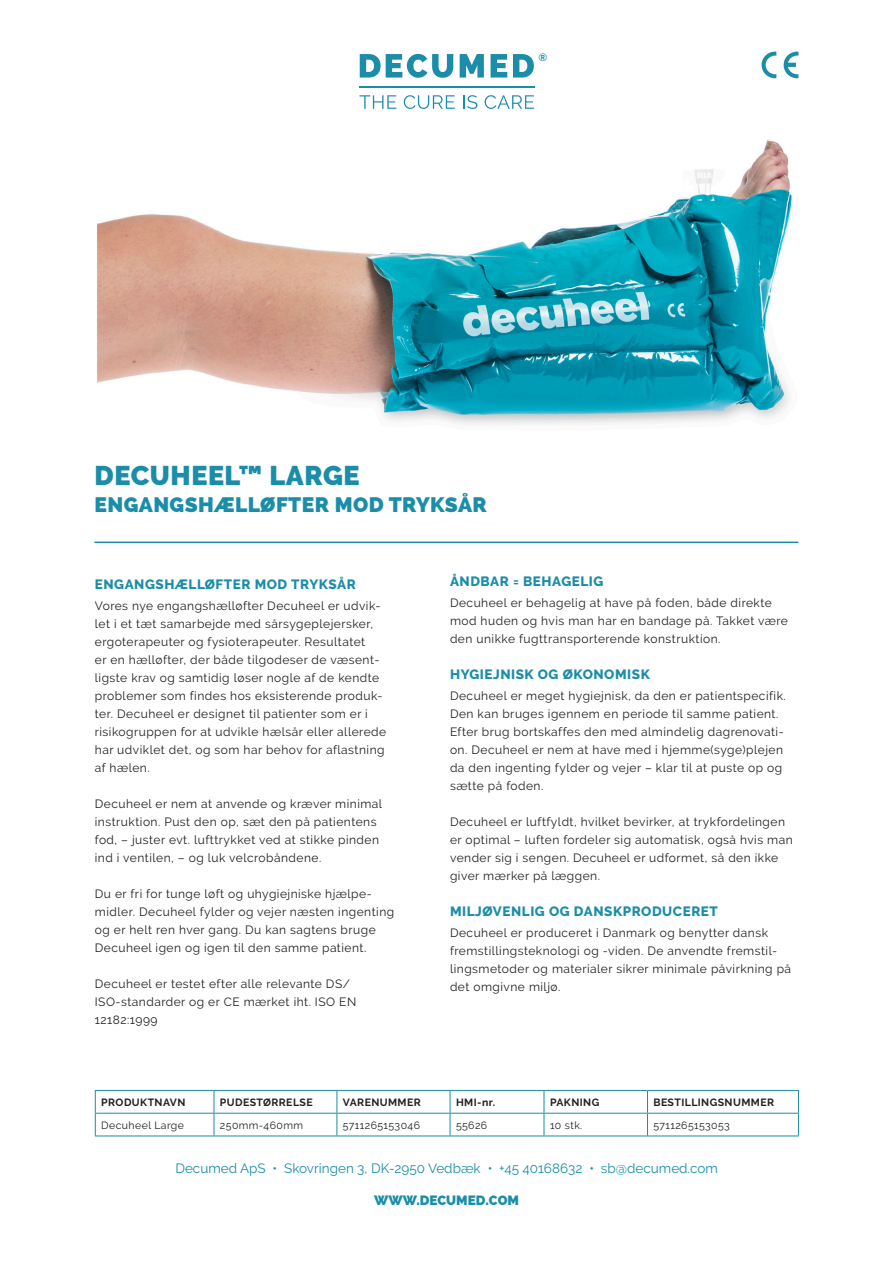
<style>
.page{position:relative;width:893px;height:1263px;background:#fff}
.page>*{position:absolute;margin:0;border:0;box-sizing:border-box;transform-origin:0 0}
.t1{font:900 27px "Raleway";letter-spacing:.02em;color:#1b8da9}
.t2{font:800 21px "Raleway";letter-spacing:.02em;color:#1b8da9}
.t3{font:800 13.5px "Raleway";letter-spacing:.04em;color:#1b8da9}
.t4{font:13.5px "Raleway";color:#1b8da9}
.t5{font:800 13.5px "Raleway";color:#1b8da9}
.t6{font:12px/18px "Raleway";letter-spacing:.04em;color:#231f20}
.t7{font:700 10.5px "Raleway";letter-spacing:.04em;color:#231f20}
.t8{font:10.5px "Raleway";letter-spacing:.04em;color:#231f20}
.t9{font:700 10.5px "Raleway";color:#1b8da9}
</style>
<div class="page">
<img style="left:97px;top:140px;width:695px;height:284px">
<hr style="left:94px;top:542px;width:704px;height:1px;background:#1b8da9">
<svg style="left:360px;top:54px;width:93px;height:24px"></svg>
<svg style="left:460px;top:54px;width:24px;height:24px"></svg>
<svg style="left:491px;top:54px;width:16px;height:24px"></svg>
<svg style="left:513px;top:54px;width:21px;height:24px"></svg>
<hr style="left:359px;top:86px;width:175px;height:1px;background:#1b8da9">
<svg style="left:359px;top:95px;width:37px;height:14px"></svg>
<svg style="left:404px;top:95px;width:51px;height:14px"></svg>
<svg style="left:463px;top:95px;width:14px;height:14px"></svg>
<svg style="left:485px;top:95px;width:49px;height:14px"></svg>
<svg style="left:762px;top:52px;width:14px;height:26px"></svg>
<svg style="left:784px;top:52px;width:14px;height:26px"></svg>
<hr style="left:95px;top:1090px;width:119px;height:1px;background:#1b8da9">
<hr style="left:214px;top:1090px;width:123px;height:1px;background:#1b8da9">
<hr style="left:337px;top:1090px;width:113px;height:1px;background:#1b8da9">
<hr style="left:450px;top:1090px;width:94px;height:1px;background:#1b8da9">
<hr style="left:544px;top:1090px;width:103px;height:1px;background:#1b8da9">
<hr style="left:647px;top:1090px;width:152px;height:1px;background:#1b8da9">
<hr style="left:95px;top:1113px;width:119px;height:1px;background:#1b8da9">
<svg style="left:95px;top:1091px;width:1px;height:44px"></svg>
<hr style="left:214px;top:1113px;width:123px;height:1px;background:#1b8da9">
<svg style="left:214px;top:1091px;width:1px;height:44px"></svg>
<hr style="left:337px;top:1113px;width:113px;height:1px;background:#1b8da9">
<svg style="left:336px;top:1091px;width:1px;height:44px"></svg>
<hr style="left:450px;top:1113px;width:94px;height:1px;background:#1b8da9">
<svg style="left:450px;top:1091px;width:1px;height:44px"></svg>
<hr style="left:544px;top:1113px;width:103px;height:1px;background:#1b8da9">
<svg style="left:544px;top:1091px;width:1px;height:44px"></svg>
<hr style="left:647px;top:1113px;width:152px;height:1px;background:#1b8da9">
<svg style="left:647px;top:1091px;width:1px;height:44px"></svg>
<svg style="left:798px;top:1091px;width:1px;height:44px"></svg>
<hr style="left:95px;top:1135px;width:119px;height:1px;background:#1b8da9">
<hr style="left:214px;top:1135px;width:123px;height:1px;background:#1b8da9">
<hr style="left:337px;top:1135px;width:113px;height:1px;background:#1b8da9">
<hr style="left:450px;top:1135px;width:94px;height:1px;background:#1b8da9">
<hr style="left:544px;top:1135px;width:103px;height:1px;background:#1b8da9">
<hr style="left:647px;top:1135px;width:152px;height:1px;background:#1b8da9">
<p class="t9" style="left:538px;top:52px;width:10px">®</p>
<p class="t1" style="left:94px;top:459px;width:267px">DECUHEEL™ LARGE</p>
<p class="t2" style="left:94px;top:492px;width:394px">ENGANGSHÆLLØFTER MOD TRYKSÅR</p>
<p class="t3" style="left:95px;top:576px;width:262px">ENGANGSHÆLLØFTER MOD TRYKSÅR</p>
<p class="t6" style="left:95px;top:596px;width:293px">Vores nye engangshælløfter Decuheel er udvik&shy;let i et tæt samarbejde med sårsygeplejersker, ergoterapeuter og fysioterapeuter. Resultatet<br>er en hælløfter, der både tilgodeser de væsent&shy;ligste krav og samtidig løser nogle af de kendte problemer som findes hos eksisterende produk&shy;ter. Decuheel er designet til patienter som er i risikogruppen for at udvikle hælsår eller allerede har udviklet det, og som har behov for aflastning af hælen.</p>
<p class="t6" style="left:95px;top:794px;width:289px">Decuheel er nem at anvende og kræver minimal instruktion. Pust den op, sæt den på patientens fod, – juster evt. lufttrykket ved at stikke pinden ind i ventilen, – og luk velcrobåndene.</p>
<p class="t6" style="left:95px;top:884px;width:301px">Du er fri for tunge løft og uhygiejniske hjælpe&shy;midler. Decuheel fylder og vejer næsten ingenting og er helt ren hver gang. Du kan sagtens bruge Decuheel igen og igen til den samme patient.</p>
<p class="t6" style="left:95px;top:974px;width:263px">Decuheel er testet efter alle relevante DS/<br>ISO-standarder og er CE mærket iht. ISO EN<br>12182:1999</p>
<p class="t3" style="left:450px;top:573px;width:155px">ÅNDBAR = BEHAGELIG</p>
<p class="t6" style="left:450px;top:593px;width:339px">Decuheel er behagelig at have på foden, både direkte mod huden og hvis man har en bandage på. Takket være den unikke fugttransporterende konstruktion.</p>
<p class="t3" style="left:450px;top:666px;width:201px">HYGIEJNISK OG ØKONOMISK</p>
<p class="t6" style="left:450px;top:686px;width:337px">Decuheel er meget hygiejnisk, da den er patientspecifik.<br>Den kan bruges igennem en periode til samme patient.<br>Efter brug bortskaffes den med almindelig dagrenovati&shy;on. Decuheel er nem at have med i hjemme(syge)plejen da den ingenting fylder og vejer – klar til at puste op og sætte på foden.</p>
<p class="t6" style="left:450px;top:812px;width:344px">Decuheel er luftfyldt, hvilket bevirker, at trykfordelingen er optimal – luften fordeler sig automatisk, også hvis man vender sig i sengen. Decuheel er udformet, så den ikke giver mærker på læggen.</p>
<p class="t3" style="left:450px;top:903px;width:269px">MILJØVENLIG OG DANSKPRODUCERET</p>
<p class="t6" style="left:450px;top:923px;width:343px">Decuheel er produceret i Danmark og benytter dansk fremstillingsteknologi og -viden. De anvendte fremstil&shy;lingsmetoder og materialer sikrer minimale påvirkning på det omgivne miljø.</p>
<p class="t7" style="left:101px;top:1096px;width:86px">PRODUKTNAVN</p>
<p class="t7" style="left:220px;top:1096px;width:94px">PUDESTØRRELSE</p>
<p class="t7" style="left:343px;top:1096px;width:79px">VARENUMMER</p>
<p class="t7" style="left:456px;top:1096px;width:41px">HMI-nr.</p>
<p class="t7" style="left:550px;top:1096px;width:51px">PAKNING</p>
<p class="t7" style="left:653px;top:1096px;width:122px">BESTILLINGSNUMMER</p>
<p class="t8" style="left:101px;top:1119px;width:84px">Decuheel Large</p>
<p class="t8" style="left:220px;top:1119px;width:85px">250mm-460mm</p>
<p class="t8" style="left:343px;top:1119px;width:79px">5711265153046</p>
<p class="t8" style="left:456px;top:1119px;width:33px">55626</p>
<p class="t8" style="left:550px;top:1119px;width:34px">10 stk.</p>
<p class="t8" style="left:653px;top:1119px;width:78px">5711265153053</p>
<p class="t4" style="left:175px;top:1160px;width:544px">Decumed ApS • Skovringen 3, DK-2950 Vedbæk • +45 40168632 • sb@decumed.com</p>
<p class="t5" style="left:374px;top:1192px;width:146px">WWW.DECUMED.COM</p>
</div>
